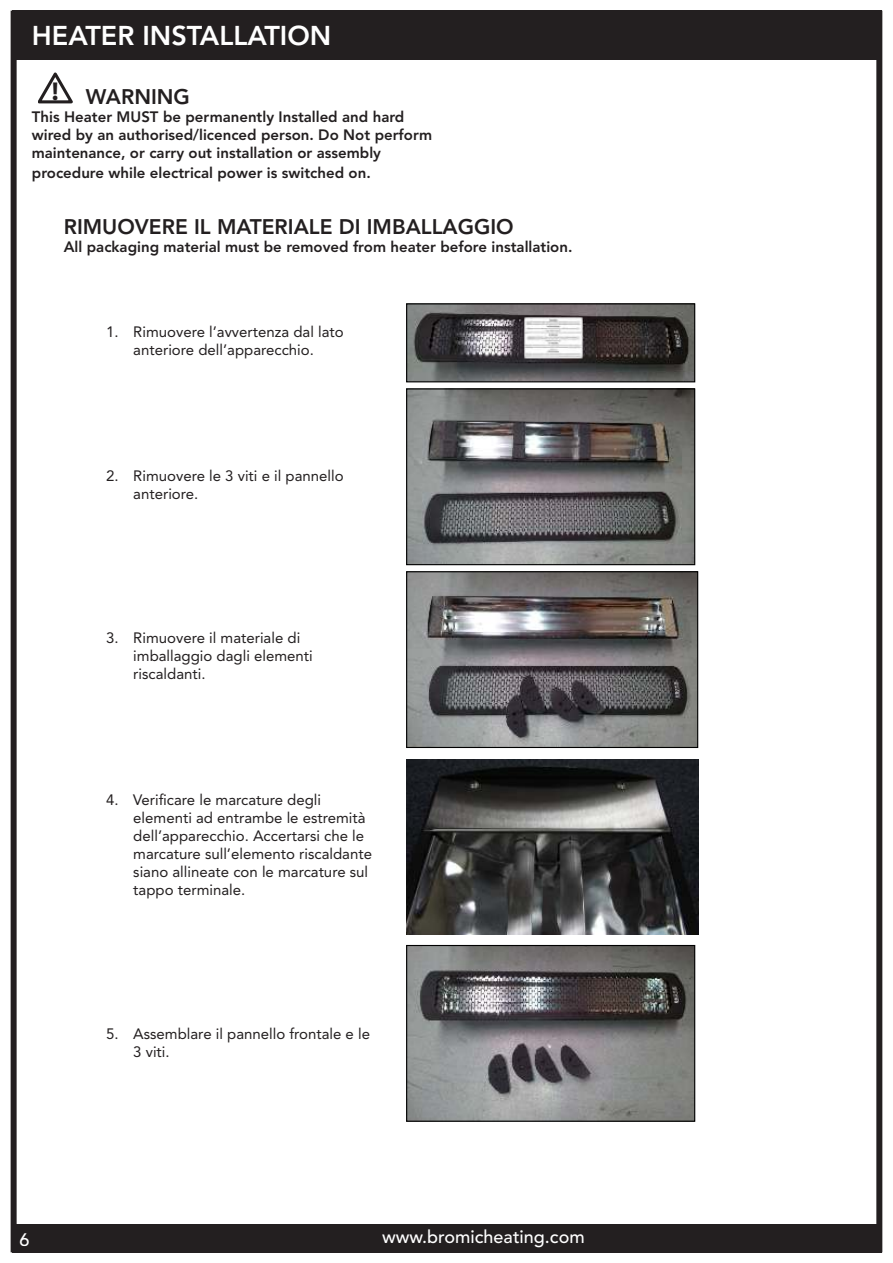
<style>
.page{position:relative;width:893px;height:1263px;background:#fff}
.page>*{position:absolute;margin:0;border:0;box-sizing:border-box;transform-origin:0 0}
.t1{font:800 27px "Avenir";color:#fff}
.t2{font:800 21px "Avenir";color:#231f20}
.t3{font:500 18px "Avenir";color:#fff}
.t4{font:15px/18px "Avenir";color:#231f20}
.t5{font:800 15px/18px "Avenir";color:#231f20}
</style>
<div class="page">
<div style="left:12px;top:1224px;width:870px;height:29px;background:#231f20"></div>
<div style="left:12px;top:10px;width:870px;height:50px;background:#231f20"></div>
<div style="left:11px;top:11px;width:871px;height:1241px;border:6px solid #231f20"></div>
<svg style="left:39px;top:72px;width:34px;height:32px"></svg>
<img style="left:408px;top:305px;width:285px;height:75px">
<div style="left:406px;top:303px;width:289px;height:79px;border:1px solid #000"></div>
<img style="left:408px;top:390px;width:285px;height:173px">
<div style="left:406px;top:388px;width:289px;height:177px;border:1px solid #000"></div>
<img style="left:408px;top:573px;width:288px;height:173px">
<div style="left:406px;top:571px;width:292px;height:177px;border:1px solid #000"></div>
<img style="left:408px;top:947px;width:285px;height:173px">
<div style="left:406px;top:945px;width:289px;height:177px;border:1px solid #000"></div>
<img style="left:524px;top:317px;width:58px;height:42px">
<img style="left:406px;top:759px;width:292px;height:175px">
<h1 class="t1" style="left:32px;top:24px;width:301px">HEATER INSTALLATION</h1>
<h2 class="t2" style="left:52px;top:88px;width:140px"><sup>!</sup> WARNING</h2>
<p class="t5" style="left:32px;top:109px;width:402px">This Heater MUST be permanently Installed and hard wired by an authorised/licenced person. Do Not perform maintenance, or carry out installation or assembly</p>
<p class="t5" style="left:32px;top:165px;width:340px">procedure while electrical power is switched on.</p>
<h2 class="t2" style="left:64px;top:218px;width:451px">RIMUOVERE IL MATERIALE DI IMBALLAGGIO</h2>
<p class="t5" style="left:64px;top:239px;width:510px">All packaging material must be removed from heater before installation.</p>
<p class="t4" style="left:106px;top:324px;width:239px;text-align:center">1. Rimuovere l’avvertenza dal lato anteriore dell’apparecchio.</p>
<p class="t4" style="left:133px;top:468px;width:212px;text-indent:-27px">2. Rimuovere le 3 viti e il pannello anteriore.</p>
<p class="t4" style="left:133px;top:630px;width:181px;text-indent:-27px">3. Rimuovere il materiale di imballaggio dagli elementi riscaldanti.</p>
<p class="t4" style="left:133px;top:792px;width:240px;text-indent:-27px">4. Verificare le marcature degli elementi ad entrambe le estremità dell’apparecchio. Accertarsi che le marcature sull’elemento riscaldante siano allineate con le marcature sul tappo terminale.</p>
<p class="t4" style="left:133px;top:1026px;width:238px;text-indent:-27px">5. Assemblare il pannello frontale e le<br>3 viti.</p>
<p class="t3" style="left:19px;top:1232px;width:12px">6</p>
<p class="t3" style="left:382px;top:1229px;width:204px">www.bromicheating.com</p>
</div>
